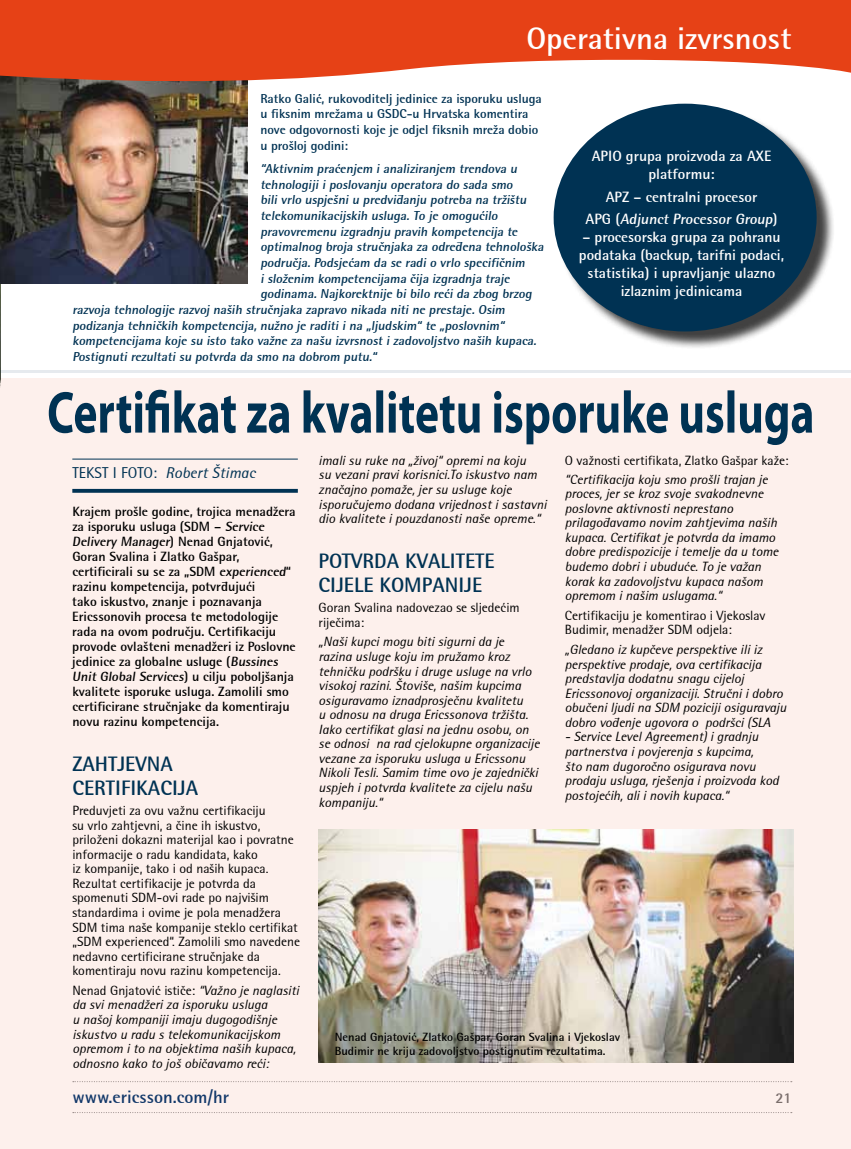
<style>
.page{position:relative;width:851px;height:1149px;background:#fff}
.page>*{position:absolute;margin:0;border:0;box-sizing:border-box;transform-origin:0 0}
.t1{font:700 31.5px "Rotis Semi Sans CE";color:#fff}
.t2{font:700 21px/24px "Rotis Semi Sans CE";color:#003253}
.t3{font:700 18px "Rotis Semi Sans CE";color:#003871}
.t4{font:italic 500 15.45px "Rotis Semi Sans CE";letter-spacing:.005em;color:#003253}
.t5{font:500 15.45px "Rotis Semi Sans CE";color:#003253}
.t6{font:700 15px/18px "Rotis Semi Sans CE";color:#fff;text-align:center}
.t7{font:700 15px "Rotis Semi Sans CE";color:#707172}
.t8{font:700 13.5px/15px "Rotis Semi Sans CE";color:#000}
.t9{font:italic 500 13.2px/14.5px "Rotis Semi Sans CE";color:#000}
.t10{font:500 13.2px/14.5px "Rotis Semi Sans CE";color:#000}
.t11{font:700 13.05px/15.6px "Rotis Semi Sans CE";color:#003253}
.t12{font:700 12px/14.2px "Rotis Semi Sans CE";color:#000}
.s1{font-style:normal}
</style>
<div class="page">
<div style="left:0;top:378px;width:850px;height:770px;background:#fdf0ec"></div>
<img style="left:0;top:283px;width:1px;height:104px">
<div style="left:556px;top:106px;width:279px;height:244px;background:#000;opacity:.75"></div>
<div style="left:553px;top:104px;width:263px;height:227px;background:#003253;border-radius:50%"></div>
<img style="left:0;top:85px;width:247px;height:198px">
<hr style="left:0;top:369px;width:850px;height:3px;background:#003054">
<svg style="left:0;top:0;width:850px;height:85px;fill:#e64116"></svg>
<svg style="left:49px;top:389px;width:763px;height:56px"></svg>
<hr style="left:72px;top:458px;width:226px;height:1px;background:#003253">
<hr style="left:72px;top:489px;width:226px;height:3px;background:#003253">
<img style="left:319px;top:829px;width:474px;height:233px">
<h1 class="t1" style="left:526px;top:21px;width:266px">Operativna izvrsnost</h1>
<p class="t11" style="left:260px;top:90px;width:283px">Ratko Galić, rukovoditelj jedinice za isporuku usluga u fiksnim mrežama u GSDC-u Hrvatska komentira nove odgovornosti koje je odjel fiksnih mreža dobio u prošloj godini:</p>
<p class="t11" style="left:260px;top:161px;width:260px">“Aktivnim praćenjem i analiziranjem trendova u</p>
<p class="t11" style="left:260px;top:176px;width:256px">tehnologiji i poslovanju operatora do sada smo</p>
<p class="t11" style="left:260px;top:192px;width:270px">bili vrlo uspješni u predviđanj u potreba na tržištu</p>
<p class="t11" style="left:260px;top:208px;width:241px">telekomunikacijskih usluga. To je omogućilo</p>
<p class="t11" style="left:260px;top:223px;width:261px">pravovremenu izgradnj u pravih kompetencija te</p>
<p class="t11" style="left:260px;top:239px;width:287px">optimalnog broja stručnjaka za određena tehnološka</p>
<p class="t11" style="left:260px;top:255px;width:268px">područja. Podsjećam da se radi o vrlo specifičnim</p>
<p class="t11" style="left:260px;top:270px;width:253px">i složenim kompetencijama čija izgradnja traje</p>
<p class="t11" style="left:260px;top:286px;width:275px">godinama. Naj korektnije bi bilo reći da zbog brzog</p>
<p class="t11" style="left:72px;top:302px;width:436px">razvoja tehnologije razvoj naših stručnjaka zapravo nikada niti ne prestaje. Osim</p>
<p class="t11" style="left:72px;top:317px;width:435px">podizanja tehničkih kompetencija, nužno je raditi i na „ljudskim“ te „poslovnim“</p>
<p class="t11" style="left:72px;top:333px;width:467px">kompetencijama koje su isto tako važne za našu izvrsnost i zadovoljstvo naših kupaca.</p>
<p class="t11" style="left:72px;top:349px;width:308px">Postignuti rezultati su potvrda da smo na dobrom putu.“</p>
<p class="t6" style="left:591px;top:147px;width:179px">API O grupa proizvoda za AXE platformu:</p>
<p class="t6" style="left:585px;top:186px;width:193px;line-height:22.2px">APZ – centralni procesor<br>A P G (Adjunct Processor Group)</p>
<p class="t6" style="left:579px;top:228px;width:206px">– procesorska grupa za pohranu podataka (backup, tarifni podaci, statistika) i upravljanje ulazno izlaznim jedinicama</p>
<p class="t5" style="left:72px;top:464px;width:9px">tekst</p>
<p class="t5" style="left:113px;top:464px;width:17px">i foto</p>
<p class="t4" style="left:153px;top:464px;width:104px"><span class="s1">:</span> Robert Štimac</p>
<p class="t8" style="left:72px;top:504px;width:225px">Krajem prošle godine, trojica menadžera za isporuku usluga (SDM</p>
<p class="t8" style="left:72px;top:519px;width:202px;text-indent:142px">– Service<br>Delivery Manager) N enad Gnjatović,<br>Goran Svalina i Zlatko Gašpar, certificirali su se za „SDM</p>
<p class="t8" style="left:72px;top:564px;width:225px;text-indent:147px">experienced“ razinu kompetencija, potvrđujući<br>tako iskustvo, znanje i poznavanja Ericssonovih procesa te metodologije rada na ovom području. Certifikaciju provode ovlašteni menadžeri iz Poslovne jedinice za globalne usluge (Bussines Unit Global Services) u cilju poboljšanja kvalitete isporuke usluga. Zamolili smo certificirane stručnjake da komentiraju novu razinu kompetencija.</p>
<h2 class="t2" style="left:72px;top:752px;width:117px">Zahtjevna certifikacija</h2>
<p class="t10" style="left:72px;top:803px;width:229px">Preduvjeti za ovu važnu certifikaciju<br>su vrlo zahtjevni, a čine ih iskustvo, priloženi dokazni materijal kao i povratne informacije o radu kandidata, kako<br>iz kompanije, tako i od naših kupaca.<br>Rezultat certifikacije je potvrda da spomenuti SDM-ovi rade po najvišim standardima i ovime je pola menadžera SDM tima naše kompanije steklo certifikat „SDM experienced“. Zamolili smo navedene nedavno certificirane stručnjake da komentiraju novu razinu kompetencija.</p>
<p class="t9" style="left:72px;top:982px;width:228px"><span class="s1">Nenad Gnjatović ističe:</span> “Važno je naglasiti da svi menadžeri za isporuku usluga<br>u našoj kompaniji imaju dugogodišnje iskustvo u radu s telekomunikacijskom opremom i to na objektima naših kupaca, odnosno kako to još običavamo reći:</p>
<p class="t9" style="left:318px;top:453px;width:229px">imali su ruke na „živoj“ opremi na koju<br>su vezani pravi korisnici.To iskustvo nam značajno pomaže, jer su usluge koje isporučujemo dodana vrijednost i sastavni dio kvalitete i pouzdanosti naše opreme.“</p>
<h2 class="t2" style="left:318px;top:549px;width:177px">Potvrda kvalitete cijele kompanije</h2>
<p class="t10" style="left:318px;top:600px;width:202px">Goran Svalina nadovezao se sljedećim riječima:</p>
<p class="t9" style="left:318px;top:634px;width:222px">„Naši kupci mogu biti sigurni da je razina usluge koju im pružamo kroz tehničku podršku i druge usluge na vrlo visokoj razini. Štoviše, našim kupcima osiguravamo iznadprosječnu kvalitetu<br>u odnosu na druga Ericssonova tržišta.<br>Iako certifikat glasi na jednu osobu, on se odnosi na rad cjelokupne organizacije vezane za isporuku usluga u Ericssonu Nikoli Tesli. Samim time ovo je zajednički uspjeh i potvrda kvalitete za cijelu našu kompaniju.“</p>
<p class="t10" style="left:564px;top:453px;width:225px">O važnosti certifikata, Zlatko Gašpar kaže:</p>
<p class="t9" style="left:564px;top:472px;width:215px">“Certifikacija koju smo prošli trajan je proces, jer se kroz svoje svakodnevne poslovne aktivnosti neprestano prilagođavamo novim zahtjevima naših kupaca. Certifikat je potvrda da imamo dobre predispozicije i temelje da u tome budemo dobri i ubuduće. To je važan korak ka zadovoljstvu kupaca našom opremom i našim uslugama.“</p>
<p class="t10" style="left:564px;top:608px;width:202px">Certifikaciju je komentirao i Vjekoslav<br>Budimir, menadžer SDM odjela:</p>
<p class="t9" style="left:564px;top:642px;width:223px">„Gledano iz kupčeve perspektive ili iz perspektive prodaje, ova certifikacija predstavlja dodatnu snagu cijeloj Ericssonovoj organizaciji. Stručni i dobro obučeni ljudi na SDM poziciji osiguravaju dobro vođenje ugovora o podršci (SLA</p>
<p class="t9" style="left:564px;top:729px;width:215px">- Service Level Agreement) i gradnju partnerstva i povjerenja s kupcima,<br>što nam dugoročno osigurava novu prodaju usluga, rješenja i proizvoda kod postojećih, ali i novih kupaca.“</p>
<p class="t12" style="left:335px;top:1029px;width:287px">Nenad Gnjatović, Zlatko Gašpar, Goran Svalina i Vjekoslav<br>Budimir ne kriju zadovoljstvo postignutim rezultatima.</p>
<h3 class="t3" style="left:72px;top:1086px;width:158px">www.ericsson.com/hr</h3>
<p class="t7" style="left:775px;top:1089px;width:17px">21</p>
</div>
